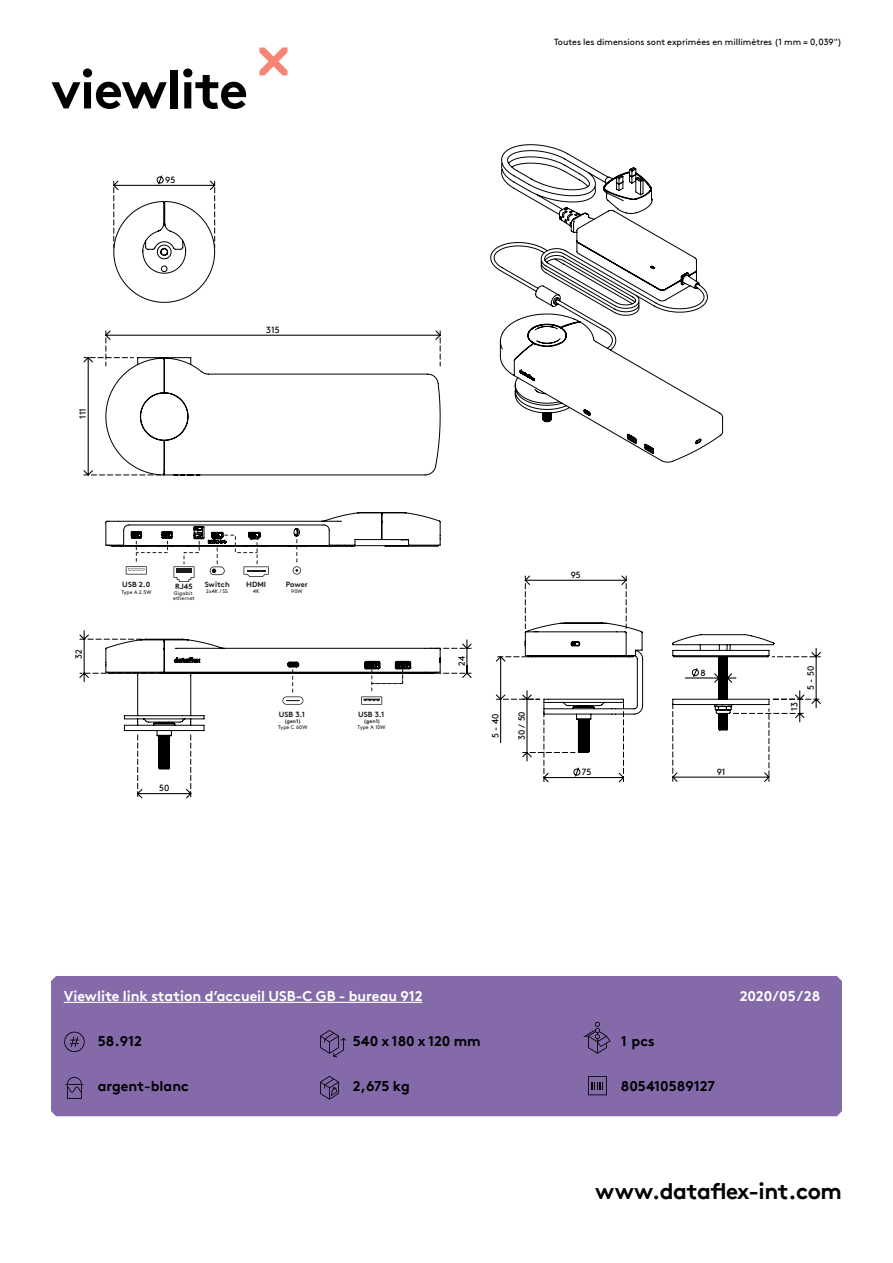
<style>
.page{position:relative;width:893px;height:1263px;background:#fff}
.page>*{position:absolute;margin:0;border:0;box-sizing:border-box;transform-origin:0 0}
.hoofdstuk{font:700 54px "Brown Pro TT";letter-spacing:-.02em;color:#000}
.t1{font:700 22.5px "Brown Pro TT";letter-spacing:-.02em;color:#000}
.t2{font:700 14.25px "Brown Pro TT";color:#fff}
.specificaties{font:700 14.25px "Brown Pro TT";color:#000}
.t3{font:9px "Brown";color:#000}
.t4{font:9px "Brown Pro TT Regular Alt";color:#000}
.t5{font:700 7.5px "Brown Pro TT";letter-spacing:.01em;color:#1d1d1b}
.t6{font:5.25px/6px "Brown Pro TT";letter-spacing:.01em;color:#1d1d1b;text-align:center}
.s1{font-weight:700}
</style>
<div class="page">
<svg style="left:259px;top:47px;width:28px;height:28px"></svg>
<div style="left:51px;top:976px;width:791px;height:140px;background:#856aaa"></div>
<svg style="left:496px;top:575px;width:147px;height:208px"></svg>
<svg style="left:84px;top:330px;width:357px;height:146px"></svg>
<svg style="left:672px;top:634px;width:149px;height:148px"></svg>
<svg style="left:113px;top:175px;width:103px;height:128px"></svg>
<svg style="left:490px;top:144px;width:233px;height:319px"></svg>
<svg style="left:105px;top:512px;width:336px;height:70px"></svg>
<svg style="left:80px;top:638px;width:391px;height:161px"></svg>
<svg style="left:64px;top:1032px;width:21px;height:20px"></svg>
<svg style="left:65px;top:1077px;width:18px;height:22px"></svg>
<svg style="left:320px;top:1030px;width:26px;height:27px"></svg>
<svg style="left:583px;top:1022px;width:27px;height:32px"></svg>
<svg style="left:320px;top:1076px;width:19px;height:24px"></svg>
<svg style="left:588px;top:1076px;width:19px;height:19px"></svg>
<hr style="left:64px;top:1002px;width:358px;height:1px;background:#fff">
<p class="hoofdstuk" style="left:51px;top:46px;width:198px">viewlite</p>
<p class="t4" style="left:165px;top:173px;width:12px">95</p>
<p class="t4" style="left:76px;top:419px;width:12px;rotate:-90deg">111</p>
<p class="t4" style="left:266px;top:323px;width:15px">315</p>
<p class="t4" style="left:72px;top:658px;width:11px;rotate:-90deg">32</p>
<p class="t5" style="left:122px;top:578px;width:30px">USB 2.0</p>
<p class="t6" style="left:121px;top:589px;width:31px">Type A 2.5W</p>
<p class="t5" style="left:175px;top:580px;width:19px">RJ45</p>
<p class="t6" style="left:173px;top:590px;width:23px;line-height:5.2px;text-align:left">Gigabit ethernet</p>
<p class="t5" style="left:205px;top:578px;width:26px">Switch</p>
<p class="t6" style="left:206px;top:588px;width:23px">2x4K /SS</p>
<p class="t5" style="left:246px;top:578px;width:22px">HDMI</p>
<p class="t6" style="left:253px;top:588px;width:8px">4K</p>
<p class="t5" style="left:286px;top:578px;width:24px">Power</p>
<p class="t6" style="left:291px;top:588px;width:13px">90W</p>
<p class="t4" style="left:159px;top:781px;width:12px">50</p>
<p class="t5" style="left:279px;top:709px;width:28px">USB 3.1</p>
<p class="t6" style="left:278px;top:718px;width:31px"><span class="s1">(gen1)<br></span>Type C 60W</p>
<p class="t5" style="left:358px;top:709px;width:28px">USB 3.1</p>
<p class="t6" style="left:358px;top:718px;width:30px"><span class="s1">(gen1)<br></span>Type A 10W</p>
<h3 class="t3" style="left:554px;top:35px;width:289px">Toutes les dimensions sont exprimées en millimètres (1 mm = 0,039")</h3>
<p class="t4" style="left:455px;top:666px;width:11px;rotate:-90deg">24</p>
<p class="t4" style="left:488px;top:738px;width:26px;rotate:-90deg">5 - 40</p>
<p class="t4" style="left:515px;top:740px;width:31px;rotate:-90deg">30 / 50</p>
<p class="t4" style="left:571px;top:568px;width:12px">95</p>
<p class="t4" style="left:582px;top:765px;width:11px">75</p>
<p class="t4" style="left:700px;top:666px;width:7px">8</p>
<p class="t4" style="left:717px;top:765px;width:10px">91</p>
<p class="t4" style="left:787px;top:711px;width:10px;rotate:-90deg">13</p>
<p class="t4" style="left:804px;top:690px;width:26px;rotate:-90deg">5 - 50</p>
<h3 class="t2" style="left:64px;top:985px;width:360px">Viewlite link station d’accueil USB-C GB - bureau 912</h3>
<h3 class="t2" style="left:740px;top:985px;width:82px">2020/05/28</h3>
<h3 class="specificaties" style="left:98px;top:1029px;width:46px">58.912</h3>
<p class="specificaties" style="left:98px;top:1074px;width:93px">argent-blanc</p>
<p class="specificaties" style="left:353px;top:1029px;width:129px">540 x 180 x 120 mm</p>
<p class="specificaties" style="left:621px;top:1029px;width:35px">1 pcs</p>
<p class="specificaties" style="left:353px;top:1074px;width:58px">2,675 kg</p>
<h3 class="specificaties" style="left:621px;top:1074px;width:96px">805410589127</h3>
<h2 class="t1" style="left:595px;top:1173px;width:248px">www.dataflex-int.com</h2>
</div>
